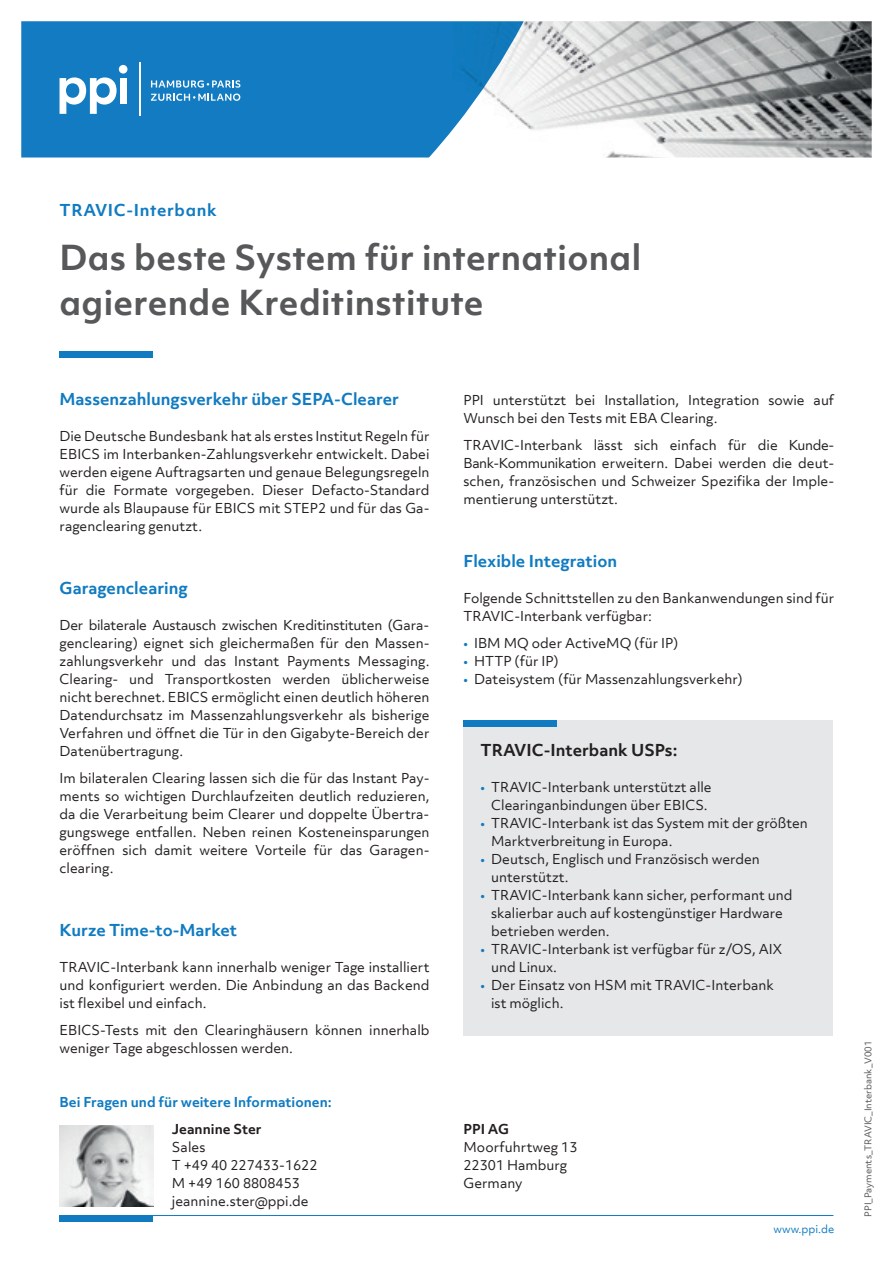
<style>
.page{position:relative;width:893px;height:1263px;background:#fff}
.page>*{position:absolute;margin:0;border:0;box-sizing:border-box;transform-origin:0 0}
.t1{font:700 33px/45px "Objektiv Mk 1";letter-spacing:.01em;color:#57585a}
.t2{font:700 15.75px "Objektiv Mk 3";color:#107bc1}
.t3{font:700 15.75px "Objektiv Mk 3";color:#231f20}
.t4{font:700 15.75px "Objektiv Mk 1";letter-spacing:.04em;color:#107bc1}
.t5{font:13.2px/18px "Objektiv Mk 3";color:#231f20}
.t6{font:700 13.2px "Objektiv Mk 3";color:#107bc1}
.t7{font:700 13.2px "Objektiv Mk 3";color:#231f20}
.t8{font:10.5px "Objektiv Mk 3";color:#107bc1}
.t9{font:9px "Objektiv Mk 3";color:#57585a}
.s1{color:#107bc1}
</style>
<div class="page">
<img style="left:524px;top:21px;width:348px;height:137px">
<img style="left:21px;top:21px;width:503px;height:137px">
<img style="left:60px;top:1125px;width:93px;height:81px">
<div style="left:120px;top:78px;width:7px;height:26px;background:#fff"></div>
<div style="left:119px;top:65px;width:8px;height:9px;background:#fff;border-radius:50%"></div>
<svg style="left:60px;top:77px;width:57px;height:37px"></svg>
<hr style="left:139px;top:62px;width:2px;height:54px;background:#fff">
<svg style="left:151px;top:80px;width:89px;height:8px"></svg>
<svg style="left:151px;top:94px;width:89px;height:7px"></svg>
<div style="left:60px;top:1215px;width:93px;height:6px;background:#107bc1"></div>
<hr style="left:60px;top:1215px;width:773px;height:1px;background:#107bc1">
<div style="left:463px;top:720px;width:370px;height:315px;background:#e6e7e9"></div>
<div style="left:463px;top:720px;width:94px;height:6px;background:#107bc1"></div>
<div style="left:60px;top:351px;width:93px;height:6px;background:#107bc1"></div>
<p class="t4" style="left:60px;top:199px;width:159px">TRAVIC-Interbank</p>
<h1 class="t1" style="left:60px;top:234px;width:583px">Das beste System für international agierende Kreditinstitute</h1>
<p class="t2" style="left:60px;top:388px;width:341px">Massenzahlungsverkehr über SEPA-Clearer</p>
<p class="t5" style="left:60px;top:427px;width:371px;text-align:justify">Die Deutsche Bundesbank hat als erstes Institut Regeln für EBICS im Interbanken-Zahlungsverkehr entwickelt. Dabei werden eigene Auftragsarten und genaue Belegungsregeln für die Formate vorgegeben. Dieser Defacto-Standard wurde als Blaupause für EBICS mit STEP2 und für das Ga&shy;ragenclearing genutzt.</p>
<p class="t2" style="left:60px;top:577px;width:130px">Garagenclearing</p>
<p class="t5" style="left:60px;top:616px;width:371px;text-align:justify">Der bilaterale Austausch zwischen Kreditinstituten (Gara&shy;genclearing) eignet sich gleichermaßen für den Massen&shy;zahlungsverkehr und das Instant Payments Messaging.<br>Clearing- und Transportkosten werden üblicherweise nicht berechnet. EBICS ermöglicht einen deutlich höheren Datendurchsatz im Massenzahlungsverkehr als bisherige Verfahren und öffnet die Tür in den Gigabyte-Bereich der Datenübertragung.</p>
<p class="t5" style="left:60px;top:769px;width:371px;text-align:justify">Im bilateralen Clearing lassen sich die für das Instant Pay&shy;ments so wichtigen Durchlaufzeiten deutlich reduzieren, da die Verarbeitung beim Clearer und doppelte Übertra&shy;gungswege entfallen. Neben reinen Kosteneinsparungen eröffnen sich damit weitere Vorteile für das Garagen&shy;clearing.</p>
<p class="t2" style="left:60px;top:919px;width:179px">Kurze Time-to-Market</p>
<p class="t5" style="left:60px;top:958px;width:371px;text-align:justify">TRAVIC-Interbank kann innerhalb weniger Tage installiert und konfiguriert werden. Die Anbindung an das Backend ist flexibel und einfach.</p>
<p class="t5" style="left:60px;top:1021px;width:371px">EBICS-Tests mit den Clearinghäusern können innerhalb weniger Tage abgeschlossen werden.</p>
<p class="t6" style="left:60px;top:1093px;width:274px">Bei Fragen und für weitere Informationen:</p>
<p class="t7" style="left:172px;top:1120px;width:91px">Jeannine Ster</p>
<p class="t5" style="left:172px;top:1138px;width:147px">Sales<br>T +49 40 227433-1622<br>M +49 160 8808453 jeannine.ster@ppi.de</p>
<p class="t5" style="left:463px;top:391px;width:372px">PPI unterstützt bei Installation, Integration sowie auf<br>Wunsch bei den Tests mit EBA Clearing.</p>
<p class="t5" style="left:463px;top:436px;width:372px;text-align:justify">TRAVIC-Interbank lässt sich einfach für die Kunde-Bank-Kommunikation erweitern. Dabei werden die deut&shy;schen, französischen und Schweizer Spezifika der Imple&shy;mentierung unterstützt.</p>
<p class="t2" style="left:463px;top:550px;width:155px">Flexible Integration</p>
<p class="t5" style="left:463px;top:589px;width:372px">Folgende Schnittstellen zu den Bankanwendungen sind für<br>TRAVIC-Interbank verfügbar:</p>
<p class="t5" style="left:463px;top:634px;width:216px"><span class="s1">•</span> IBM MQ oder ActiveMQ (für IP)</p>
<p class="t5" style="left:463px;top:652px;width:97px"><span class="s1">•</span> HTTP (für IP)</p>
<p class="t5" style="left:463px;top:670px;width:281px"><span class="s1">•</span> Dateisystem (für Massenzahlungsverkehr)</p>
<p class="t3" style="left:480px;top:739px;width:198px">TRAVIC-Interbank USPs:</p>
<p class="t5" style="left:480px;top:778px;width:233px;text-align:center"><span class="s1">•</span> TRAVIC-Interbank unterstützt alle<br>Clearinganbindungen über EBICS.</p>
<p class="t5" style="left:491px;top:814px;width:318px;text-indent:-11px"><span class="s1">•</span> TRAVIC-Interbank ist das System mit der größten<br>Marktverbreitung in Europa.</p>
<p class="t5" style="left:491px;top:850px;width:270px;text-indent:-11px"><span class="s1">•</span> Deutsch, Englisch und Französisch werden unterstützt.</p>
<p class="t5" style="left:491px;top:886px;width:303px;text-indent:-11px"><span class="s1">•</span> TRAVIC-Interbank kann sicher, performant und skalierbar auch auf kostengünstiger Hardware betrieben werden.</p>
<p class="t5" style="left:491px;top:940px;width:292px;text-indent:-11px"><span class="s1">•</span> TRAVIC-Interbank ist verfügbar für z/OS, AIX und Linux.</p>
<p class="t5" style="left:491px;top:976px;width:284px;text-indent:-11px"><span class="s1">•</span> Der Einsatz von HSM mit TRAVIC-Interbank ist möglich.</p>
<p class="t7" style="left:463px;top:1120px;width:47px">PPI AG</p>
<p class="t5" style="left:463px;top:1138px;width:116px">Moorfuhrtweg 13<br>22301 Hamburg<br>Germany</p>
<p class="t8" style="left:773px;top:1222px;width:62px">www.ppi.de</p>
<p class="t9" style="left:862px;top:1217px;width:178px;rotate:-90deg">PPI_Payments_TRAVIC_Interbank_V001</p>
</div>
